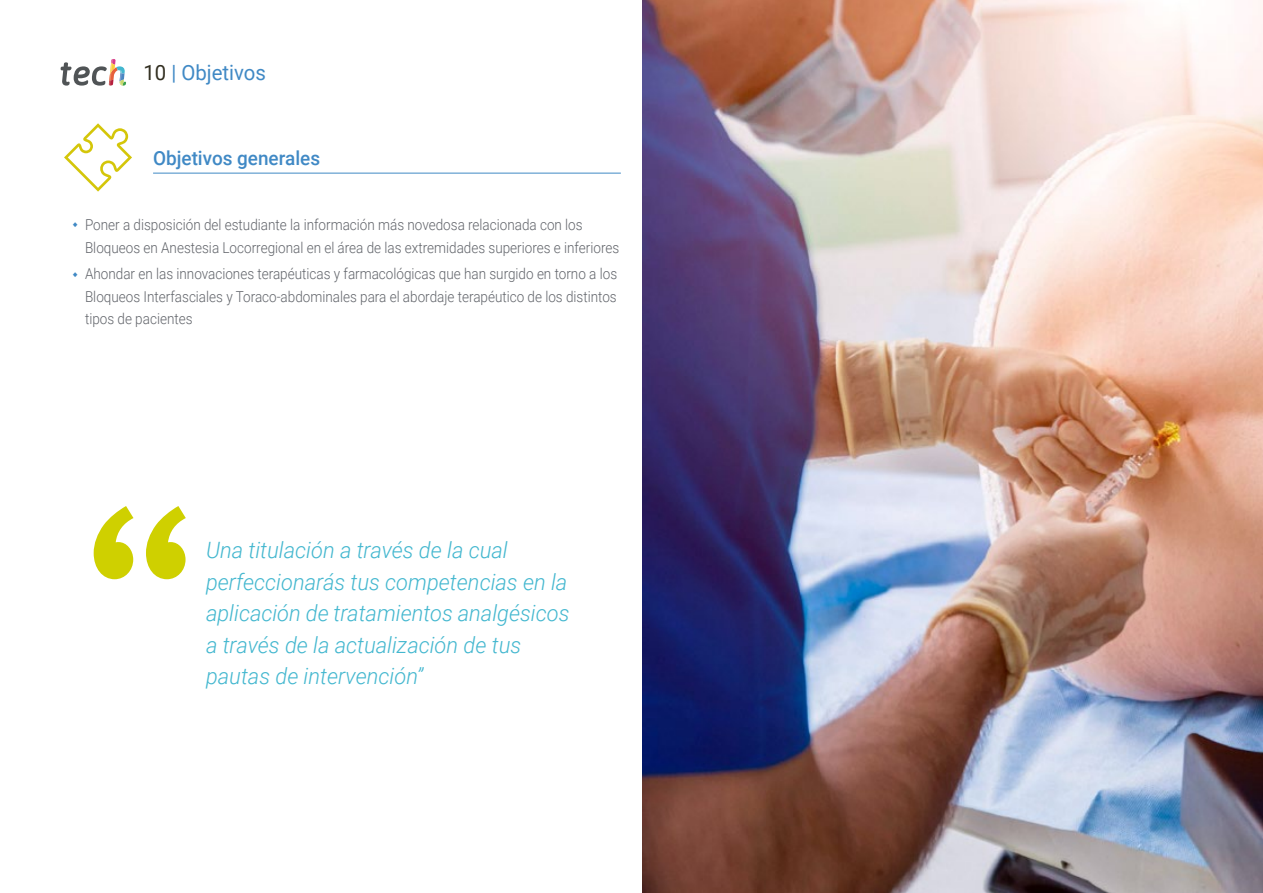
<style>
.page{position:relative;width:1263px;height:893px;background:#fff}
.page>*{position:absolute;margin:0;border:0;box-sizing:border-box;transform-origin:0 0}
.t1{font:italic 300 22.5px/31.5px "Roboto";color:#43b7cf}
.t2{font:21px "Roboto";color:#4089c5}
.t3{font:500 19.5px "Roboto";color:#4089c5}
.t4{font:300 15px/22.5px "Roboto";color:#61646a;scale:.9 1}
.s1{color:#312e20}
</style>
<div class="page">
<hr style="left:153px;top:173px;width:468px;height:1px;background:#4089c5">
<svg style="left:61px;top:59px;width:65px;height:27px"></svg>
<svg style="left:94px;top:506px;width:92px;height:73px"></svg>
<img style="left:642px;top:0;width:621px;height:893px">
<svg style="left:64px;top:123px;width:68px;height:69px"></svg>
<h2 class="t2" style="left:144px;top:57px;width:124px"><span class="s1">10</span> | Objetivos</h2>
<h3 class="t3" style="left:153px;top:144px;width:169px">Objetivos generales</h3>
<p class="t4" style="left:85px;top:213px;width:595px">Poner a disposición del estudiante la información más novedosa relacionada con los<br>Bloqueos en Anestesia Locorregional en el área de las extremidades superiores e inferiores</p>
<p class="t4" style="left:85px;top:262px;width:593px;text-align:justify">Ahondar en las innovaciones terapéuticas y farmacológicas que han surgido en torno a los Bloqueos Interfasciales y Toraco-abdominales para el abordaje terapéutico de los distintos tipos de pacientes</p>
<h1 class="t1" style="left:206px;top:534px;width:365px">Una titulación a través de la cual perfeccionarás tus competencias en la aplicación de tratamientos analgésicos a través de la actualización de tus pautas de intervención”</h1>
</div>
